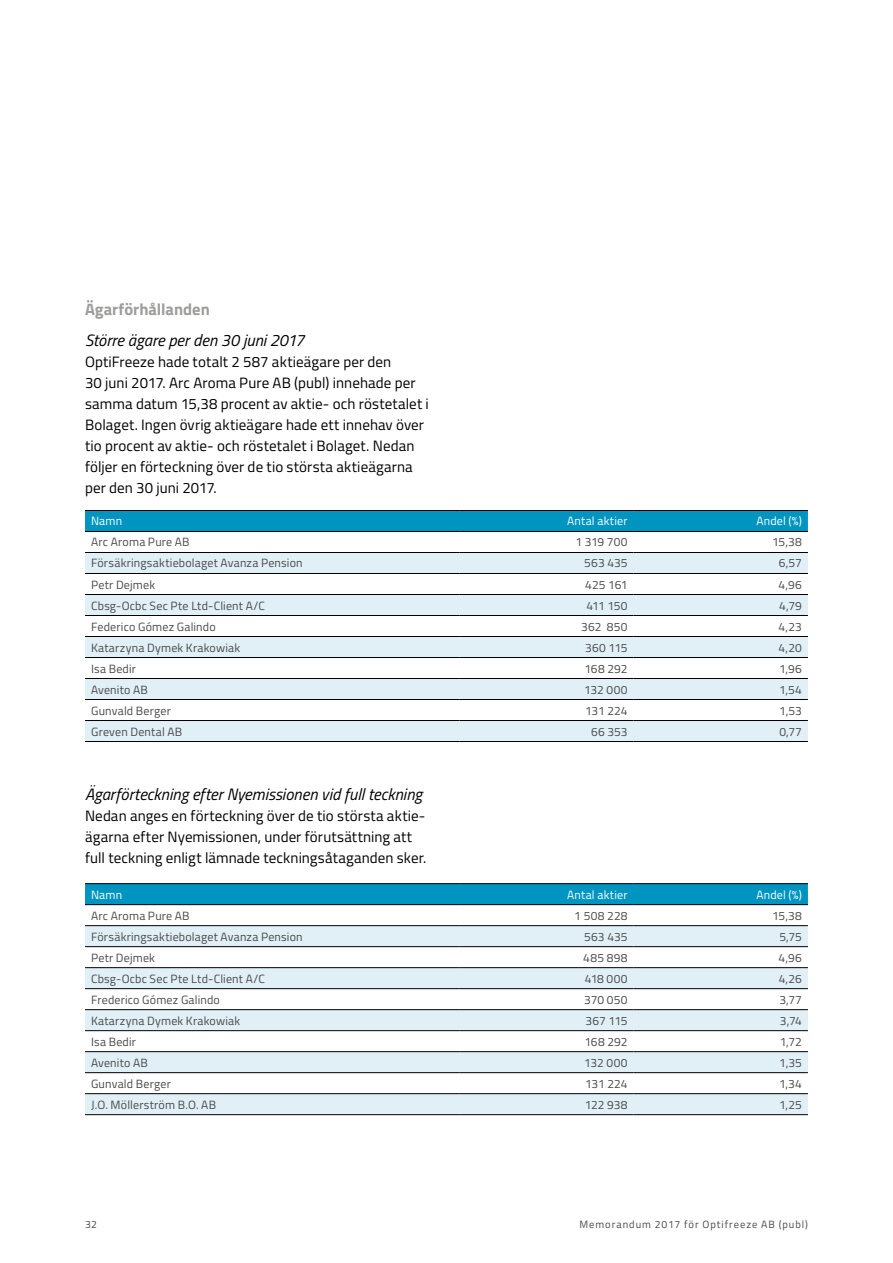
<style>
.page{position:relative;width:893px;height:1263px;background:#fff}
.page>*{position:absolute;margin:0;border:0;box-sizing:border-box;transform-origin:0 0}
.t1{font:italic 16.5px "Titillium";color:#000}
.t2{font:700 16.5px "Titillium";color:#9d9d9c}
.t3{font:15px/21px "Titillium";letter-spacing:.005em;color:#000}
.t4{font:12px "Titillium";letter-spacing:.015em;color:#4a4a49}
.t5{font:12px "Titillium";letter-spacing:.02em;color:#fff}
.t6{font:10.5px "Titillium";letter-spacing:.09em;color:#4a4a49}
</style>
<div class="page">
<div style="left:85px;top:511px;width:723px;height:20px;background:#0095c0"></div>
<svg style="left:85px;top:553px;width:723px;height:188px;fill:#e1eff7"></svg>
<hr style="left:85px;top:636px;width:374px;height:1px;background:#000">
<hr style="left:459px;top:636px;width:175px;height:1px;background:#000">
<hr style="left:634px;top:636px;width:174px;height:1px;background:#000">
<hr style="left:85px;top:531px;width:374px;height:1px;background:#000">
<hr style="left:459px;top:531px;width:175px;height:1px;background:#000">
<hr style="left:634px;top:531px;width:174px;height:1px;background:#000">
<hr style="left:85px;top:552px;width:374px;height:1px;background:#000">
<hr style="left:459px;top:552px;width:175px;height:1px;background:#000">
<hr style="left:634px;top:552px;width:174px;height:1px;background:#000">
<hr style="left:85px;top:573px;width:374px;height:1px;background:#000">
<hr style="left:459px;top:573px;width:175px;height:1px;background:#000">
<hr style="left:634px;top:573px;width:174px;height:1px;background:#000">
<hr style="left:85px;top:594px;width:374px;height:1px;background:#000">
<hr style="left:459px;top:594px;width:175px;height:1px;background:#000">
<hr style="left:634px;top:594px;width:174px;height:1px;background:#000">
<hr style="left:85px;top:615px;width:374px;height:1px;background:#000">
<hr style="left:459px;top:615px;width:175px;height:1px;background:#000">
<hr style="left:634px;top:615px;width:174px;height:1px;background:#000">
<hr style="left:85px;top:510px;width:374px;height:1px;background:#000">
<hr style="left:459px;top:510px;width:175px;height:1px;background:#000">
<hr style="left:634px;top:510px;width:174px;height:1px;background:#000">
<hr style="left:85px;top:657px;width:374px;height:1px;background:#000">
<hr style="left:459px;top:657px;width:175px;height:1px;background:#000">
<hr style="left:634px;top:657px;width:174px;height:1px;background:#000">
<hr style="left:85px;top:678px;width:374px;height:1px;background:#000">
<hr style="left:459px;top:678px;width:175px;height:1px;background:#000">
<hr style="left:634px;top:678px;width:174px;height:1px;background:#000">
<hr style="left:85px;top:699px;width:374px;height:1px;background:#000">
<hr style="left:459px;top:699px;width:175px;height:1px;background:#000">
<hr style="left:634px;top:699px;width:174px;height:1px;background:#000">
<hr style="left:85px;top:720px;width:374px;height:1px;background:#000">
<hr style="left:459px;top:720px;width:175px;height:1px;background:#000">
<hr style="left:634px;top:720px;width:174px;height:1px;background:#000">
<hr style="left:85px;top:741px;width:374px;height:1px;background:#000">
<hr style="left:459px;top:741px;width:175px;height:1px;background:#000">
<hr style="left:634px;top:741px;width:174px;height:1px;background:#000">
<div style="left:85px;top:884px;width:723px;height:20px;background:#0095c0"></div>
<svg style="left:85px;top:926px;width:723px;height:188px;fill:#e1eff7"></svg>
<hr style="left:85px;top:1009px;width:374px;height:1px;background:#000">
<hr style="left:459px;top:1009px;width:175px;height:1px;background:#000">
<hr style="left:634px;top:1009px;width:174px;height:1px;background:#000">
<hr style="left:85px;top:904px;width:374px;height:1px;background:#000">
<hr style="left:459px;top:904px;width:175px;height:1px;background:#000">
<hr style="left:634px;top:904px;width:174px;height:1px;background:#000">
<hr style="left:85px;top:925px;width:374px;height:1px;background:#000">
<hr style="left:459px;top:925px;width:175px;height:1px;background:#000">
<hr style="left:634px;top:925px;width:174px;height:1px;background:#000">
<hr style="left:85px;top:946px;width:374px;height:1px;background:#000">
<hr style="left:459px;top:946px;width:175px;height:1px;background:#000">
<hr style="left:634px;top:946px;width:174px;height:1px;background:#000">
<hr style="left:85px;top:967px;width:374px;height:1px;background:#000">
<hr style="left:459px;top:967px;width:175px;height:1px;background:#000">
<hr style="left:634px;top:967px;width:174px;height:1px;background:#000">
<hr style="left:85px;top:988px;width:374px;height:1px;background:#000">
<hr style="left:459px;top:988px;width:175px;height:1px;background:#000">
<hr style="left:634px;top:988px;width:174px;height:1px;background:#000">
<hr style="left:85px;top:883px;width:374px;height:1px;background:#000">
<hr style="left:459px;top:883px;width:175px;height:1px;background:#000">
<hr style="left:634px;top:883px;width:174px;height:1px;background:#000">
<hr style="left:85px;top:1030px;width:374px;height:1px;background:#000">
<hr style="left:459px;top:1030px;width:175px;height:1px;background:#000">
<hr style="left:634px;top:1030px;width:174px;height:1px;background:#000">
<hr style="left:85px;top:1051px;width:374px;height:1px;background:#000">
<hr style="left:459px;top:1051px;width:175px;height:1px;background:#000">
<hr style="left:634px;top:1051px;width:174px;height:1px;background:#000">
<hr style="left:85px;top:1072px;width:374px;height:1px;background:#000">
<hr style="left:459px;top:1072px;width:175px;height:1px;background:#000">
<hr style="left:634px;top:1072px;width:174px;height:1px;background:#000">
<hr style="left:85px;top:1093px;width:374px;height:1px;background:#000">
<hr style="left:459px;top:1093px;width:175px;height:1px;background:#000">
<hr style="left:634px;top:1093px;width:174px;height:1px;background:#000">
<hr style="left:85px;top:1114px;width:374px;height:1px;background:#000">
<hr style="left:459px;top:1114px;width:175px;height:1px;background:#000">
<hr style="left:634px;top:1114px;width:174px;height:1px;background:#000">
<h1 class="t2" style="left:85px;top:297px;width:126px">Ägarförhållanden</h1>
<h1 class="t1" style="left:85px;top:328px;width:221px">Större ägare per den 30 juni 2017</h1>
<p class="t3" style="left:85px;top:351px;width:345px">OptiFreeze hade totalt 2 587 aktieägare per den<br>30 juni 2017. Arc Aroma Pure AB (publ) innehade per samma datum 15,38 procent av aktie- och röstetalet i Bolaget. Ingen övrig aktieägare hade ett innehav över tio procent av aktie- och röstetalet i Bolaget. Nedan följer en förteckning över de tio största aktieägarna per den 30 juni 2017.</p>
<p class="t5" style="left:91px;top:512px;width:33px">Namn</p>
<p class="t5" style="left:567px;top:512px;width:62px">Antal aktier</p>
<p class="t5" style="left:756px;top:512px;width:47px">Andel (%)</p>
<p class="t4" style="left:91px;top:533px;width:100px">Arc Aroma Pure AB</p>
<p class="t4" style="left:575px;top:533px;width:54px">1 319 700</p>
<p class="t4" style="left:772px;top:533px;width:31px">15,38</p>
<p class="t4" style="left:91px;top:554px;width:213px">Försäkringsaktiebolaget Avanza Pension</p>
<p class="t4" style="left:584px;top:554px;width:45px">563 435</p>
<p class="t4" style="left:779px;top:554px;width:25px">6,57</p>
<p class="t4" style="left:91px;top:575px;width:66px">Petr Dejmek</p>
<p class="t4" style="left:585px;top:575px;width:44px">425 161</p>
<p class="t4" style="left:778px;top:575px;width:25px">4,96</p>
<p class="t4" style="left:91px;top:596px;width:175px">Cbsg-Ocbc Sec Pte Ltd-Client A/C</p>
<p class="t4" style="left:586px;top:596px;width:43px">411 150</p>
<p class="t4" style="left:779px;top:596px;width:24px">4,79</p>
<p class="t4" style="left:91px;top:617px;width:126px">Federico Gómez Galindo</p>
<p class="t4" style="left:581px;top:617px;width:48px">362 850</p>
<p class="t4" style="left:779px;top:617px;width:25px">4,23</p>
<p class="t4" style="left:91px;top:638px;width:151px">Katarzyna Dymek Krakowiak</p>
<p class="t4" style="left:585px;top:638px;width:44px">360 115</p>
<p class="t4" style="left:779px;top:638px;width:25px">4,20</p>
<p class="t4" style="left:91px;top:659px;width:46px">Isa Bedir</p>
<p class="t4" style="left:584px;top:659px;width:45px">168 292</p>
<p class="t4" style="left:779px;top:659px;width:24px">1,96</p>
<p class="t4" style="left:91px;top:680px;width:58px">Avenito AB</p>
<p class="t4" style="left:584px;top:680px;width:45px">132 000</p>
<p class="t4" style="left:779px;top:680px;width:24px">1,54</p>
<p class="t4" style="left:91px;top:701px;width:81px">Gunvald Berger</p>
<p class="t4" style="left:585px;top:701px;width:44px">131 224</p>
<p class="t4" style="left:779px;top:701px;width:24px">1,53</p>
<p class="t4" style="left:91px;top:722px;width:93px">Greven Dental AB</p>
<p class="t4" style="left:591px;top:722px;width:38px">66 353</p>
<p class="t4" style="left:779px;top:722px;width:24px">0,77</p>
<h1 class="t1" style="left:85px;top:782px;width:339px">Ägarförteckning efter Nyemissionen vid full teckning</h1>
<p class="t3" style="left:85px;top:805px;width:343px">Nedan anges en förteckning över de tio största aktie&shy;ägarna efter Nyemissionen, under förutsättning att full teckning enligt lämnade teckningsåtaganden sker.</p>
<p class="t5" style="left:91px;top:886px;width:33px">Namn</p>
<p class="t5" style="left:567px;top:886px;width:62px">Antal aktier</p>
<p class="t5" style="left:756px;top:886px;width:47px">Andel (%)</p>
<p class="t4" style="left:91px;top:907px;width:100px">Arc Aroma Pure AB</p>
<p class="t4" style="left:574px;top:907px;width:55px">1 508 228</p>
<p class="t4" style="left:772px;top:907px;width:31px">15,38</p>
<p class="t4" style="left:91px;top:928px;width:213px">Försäkringsaktiebolaget Avanza Pension</p>
<p class="t4" style="left:584px;top:928px;width:45px">563 435</p>
<p class="t4" style="left:779px;top:928px;width:24px">5,75</p>
<p class="t4" style="left:91px;top:949px;width:66px">Petr Dejmek</p>
<p class="t4" style="left:583px;top:949px;width:46px">485 898</p>
<p class="t4" style="left:778px;top:949px;width:25px">4,96</p>
<p class="t4" style="left:91px;top:970px;width:175px">Cbsg-Ocbc Sec Pte Ltd-Client A/C</p>
<p class="t4" style="left:585px;top:970px;width:44px">418 000</p>
<p class="t4" style="left:779px;top:970px;width:25px">4,26</p>
<p class="t4" style="left:91px;top:991px;width:130px">Frederico Gómez Galindo</p>
<p class="t4" style="left:584px;top:991px;width:45px">370 050</p>
<p class="t4" style="left:779px;top:991px;width:24px">3,77</p>
<p class="t4" style="left:91px;top:1012px;width:151px">Katarzyna Dymek Krakowiak</p>
<p class="t4" style="left:586px;top:1012px;width:44px">367 115</p>
<p class="t4" style="left:780px;top:1012px;width:24px">3,74</p>
<p class="t4" style="left:91px;top:1033px;width:46px">Isa Bedir</p>
<p class="t4" style="left:584px;top:1033px;width:45px">168 292</p>
<p class="t4" style="left:780px;top:1033px;width:24px">1,72</p>
<p class="t4" style="left:91px;top:1054px;width:58px">Avenito AB</p>
<p class="t4" style="left:584px;top:1054px;width:45px">132 000</p>
<p class="t4" style="left:779px;top:1054px;width:24px">1,35</p>
<p class="t4" style="left:91px;top:1075px;width:81px">Gunvald Berger</p>
<p class="t4" style="left:585px;top:1075px;width:44px">131 224</p>
<p class="t4" style="left:779px;top:1075px;width:24px">1,34</p>
<p class="t4" style="left:91px;top:1096px;width:127px">J.O. Möllerström B.O. AB</p>
<p class="t4" style="left:585px;top:1096px;width:44px">122 938</p>
<p class="t4" style="left:779px;top:1096px;width:24px">1,25</p>
<p class="t6" style="left:85px;top:1217px;width:13px">32</p>
<p class="t6" style="left:579px;top:1217px;width:230px">Memorandum 2017 för Optifreeze AB (publ)</p>
</div>
